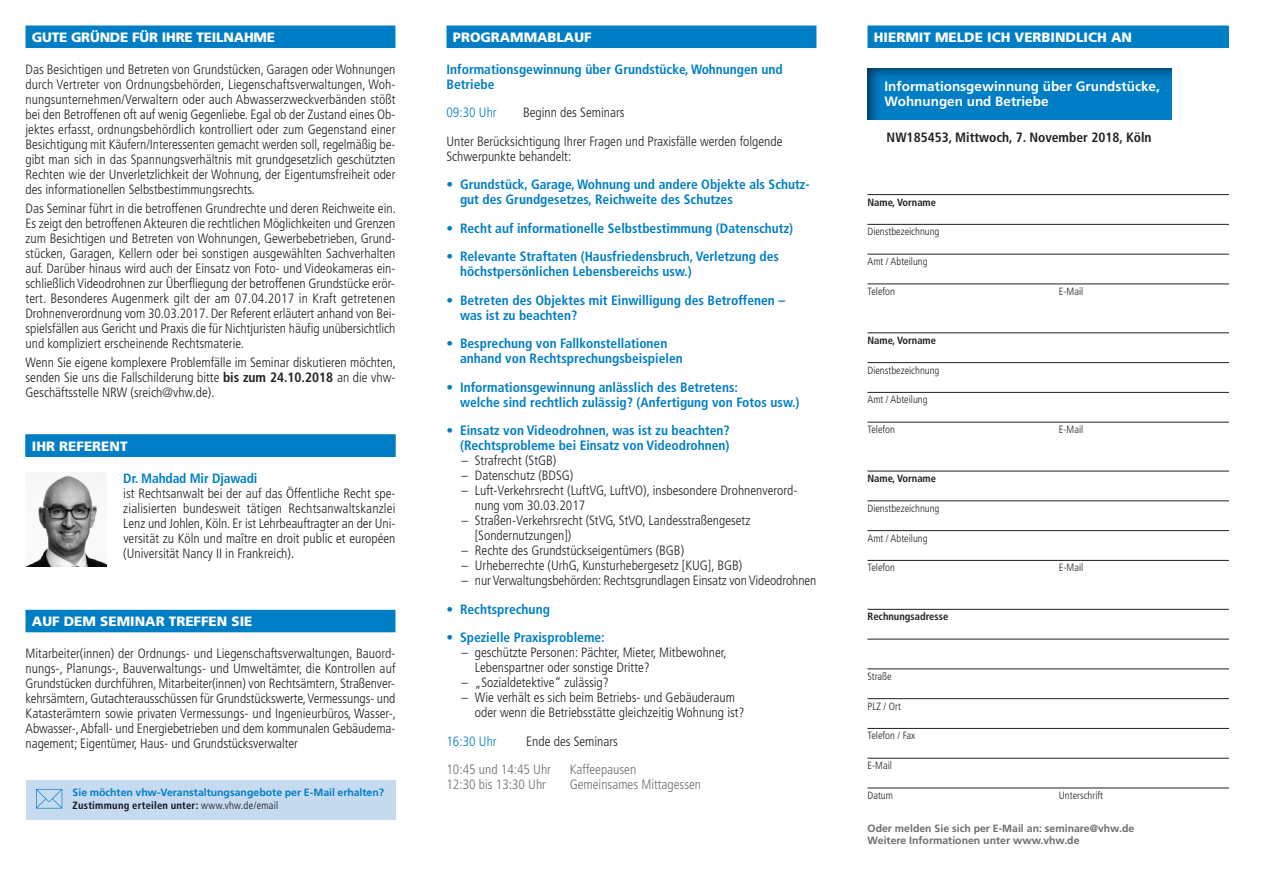
<style>
.page{position:relative;width:1263px;height:872px;background:#fff}
.page>*{position:absolute;margin:0;border:0;box-sizing:border-box;transform-origin:0 0}
.t1{font:300 condensed 13.5px/15px "Frutiger";color:#231f20;text-align:justify}
.t2{font:700 condensed 13.5px/15px "Frutiger";color:#007ec5}
.t3{font:900 13.5px "Frutiger";color:#fff}
.t4{font:300 condensed 13.5px "Frutiger";color:#6c6d70}
.t5{font:700 13.5px/15.1px "Frutiger";color:#fff}
.t6{font:700 condensed 13.5px "Frutiger";color:#231f20}
.t7{font:300 condensed 13.5px "Frutiger";color:#007ec5}
.t8{font:300 condensed 10.5px "Frutiger";color:#231f20}
.t9{font:700 10.5px/12px "Frutiger";color:#6c6d70}
.t10{font:700 10.5px "Frutiger";color:#007ec5}
.t11{font:700 condensed 10.5px "Frutiger";color:#231f20}
.t12{font:700 condensed 10.5px "Frutiger";letter-spacing:.025em;color:#11151e}
.s1{font-weight:700}
.s2{font-weight:300}
</style>
<div class="page">
<div style="left:867px;top:26px;width:362px;height:22px;background:#007ec5"></div>
<img style="left:867px;top:68px;width:304px;height:51px">
<hr style="left:867px;top:194px;width:362px;height:1px;background:#231f20">
<hr style="left:867px;top:224px;width:362px;height:1px;background:#231f20">
<hr style="left:867px;top:254px;width:362px;height:1px;background:#231f20">
<hr style="left:867px;top:283px;width:362px;height:1px;background:#231f20">
<hr style="left:867px;top:332px;width:362px;height:1px;background:#231f20">
<hr style="left:867px;top:362px;width:362px;height:1px;background:#231f20">
<hr style="left:867px;top:392px;width:362px;height:1px;background:#231f20">
<hr style="left:867px;top:422px;width:362px;height:1px;background:#231f20">
<hr style="left:867px;top:471px;width:362px;height:1px;background:#231f20">
<hr style="left:867px;top:500px;width:362px;height:1px;background:#231f20">
<hr style="left:867px;top:530px;width:362px;height:1px;background:#231f20">
<hr style="left:867px;top:560px;width:362px;height:1px;background:#231f20">
<hr style="left:867px;top:609px;width:362px;height:1px;background:#231f20">
<hr style="left:867px;top:638px;width:362px;height:1px;background:#231f20">
<hr style="left:867px;top:668px;width:362px;height:1px;background:#231f20">
<hr style="left:867px;top:698px;width:362px;height:1px;background:#231f20">
<hr style="left:867px;top:728px;width:362px;height:1px;background:#231f20">
<hr style="left:867px;top:758px;width:362px;height:1px;background:#231f20">
<hr style="left:867px;top:787px;width:362px;height:1px;background:#231f20">
<div style="left:26px;top:26px;width:369px;height:22px;background:#007ec5"></div>
<div style="left:26px;top:434px;width:369px;height:23px;background:#007ec5"></div>
<div style="left:26px;top:610px;width:369px;height:22px;background:#007ec5"></div>
<img style="left:27px;top:474px;width:79px;height:92px">
<div style="left:446px;top:26px;width:370px;height:22px;background:#007ec5"></div>
<div style="left:26px;top:780px;width:369px;height:40px;background:#c6daf0"></div>
<svg style="left:36px;top:789px;width:26px;height:19px"></svg>
<p class="t3" style="left:32px;top:32px;width:245px">GUTE GRÜNDE FÜR IHRE TEILNAHME</p>
<p class="t1" style="left:26px;top:63px;width:371px">Das Besichtigen und Betreten von Grundstücken, Garagen oder Wohnungen durch Vertreter von Ordnungsbehörden, Liegenschaftsverwaltungen, Woh&shy;nungsunternehmen/Verwaltern oder auch Abwasserzweckverbänden stößt bei den Betroffenen oft auf wenig Gegenliebe. Egal ob der Zustand eines Ob&shy;jektes erfasst, ordnungsbehördlich kontrolliert oder zum Gegenstand einer Besichtigung mit Käufern/Interessenten gemacht werden soll, regelmäßig be&shy;gibt man sich in das Spannungsverhältnis mit grundgesetzlich geschützten Rechten wie der Unverletzlichkeit der Wohnung, der Eigentumsfreiheit oder des informationellen Selbstbestimmungsrechts.</p>
<p class="t1" style="left:26px;top:202px;width:372px">Das Seminar führt in die betroffenen Grundrechte und deren Reichweite ein.<br>Es zeigt den betroffenen Akteuren die rechtlichen Möglichkeiten und Grenzen zum Besichtigen und Betreten von Wohnungen, Gewerbebetrieben, Grund&shy;stücken, Garagen, Kellern oder bei sonstigen ausgewählten Sachverhalten auf. Darüber hinaus wird auch der Einsatz von Foto- und Videokameras ein&shy;schließlich Videodrohnen zur Überfliegung der betroffenen Grundstücke erör&shy;tert. Besonderes Augenmerk gilt der am 07.04.2017 in Kraft getretenen Drohnenverordnung vom 30.03.2017. Der Referent erläutert anhand von Bei&shy;spielsfällen aus Gericht und Praxis die für Nichtjuristen häufig unübersichtlich und kompliziert erscheinende Rechtsmaterie.</p>
<p class="t1" style="left:26px;top:356px;width:372px">Wenn Sie eigene komplexere Problemfälle im Seminar diskutieren möchten, senden Sie uns die Fallschilderung bitte <span class="s1">bis zum 24.10.2018</span> an die vhw-Geschäftsstelle NRW (sreich@vhw.de).</p>
<p class="t3" style="left:32px;top:440px;width:97px">IHR REFERENT</p>
<p class="t2" style="left:123px;top:471px;width:136px">Dr. Mahdad Mir Djawadi</p>
<p class="t1" style="left:123px;top:486px;width:274px">ist Rechtsanwalt bei der auf das Öffentliche Recht spe&shy;zialisierten bundesweit tätigen Rechtsanwaltskanzlei Lenz und Johlen, Köln. Er ist Lehrbeauftragter an der Uni&shy;versität zu Köln und maître en droit public et européen (Universität Nancy II in Frankreich).</p>
<p class="t3" style="left:32px;top:616px;width:222px">AUF DEM SEMINAR TREFFEN SIE</p>
<p class="t1" style="left:26px;top:647px;width:372px">Mitarbeiter(innen) der Ordnungs- und Liegenschaftsverwaltungen, Bauord&shy;nungs-, Planungs-, Bauverwaltungs- und Umweltämter, die Kontrollen auf Grundstücken durchführen, Mitarbeiter(innen) von Rechtsämtern, Straßenver&shy;kehrsämtern, Gutachterausschüssen für Grundstückswerte,Vermessungs- und Katasterämtern sowie privaten Vermessungs- und Ingenieurbüros, Wasser-, Abwasser-,Abfall- und Energiebetrieben und dem kommunalen Gebäudema&shy;nagement; Eigentümer, Haus- und Grundstücksverwalter</p>
<p class="t10" style="left:73px;top:788px;width:313px">Sie möchten vhw-Veranstaltungsangebote per E-Mail erhalten?</p>
<p class="t12" style="left:73px;top:801px;width:207px">Zustimmung erteilen unter: <span class="s2">www.vhw.de/email</span></p>
<p class="t3" style="left:453px;top:32px;width:140px">PROGRAMMABLAUF</p>
<p class="t2" style="left:446px;top:63px;width:338px">Informationsgewinnung über Grundstücke, Wohnungen und<br>Betriebe</p>
<p class="t7" style="left:446px;top:107px;width:52px">09:30 Uhr</p>
<p class="t1" style="left:446px;top:99px;width:337px;line-height:28.5px;text-indent:77px">Beginn des Seminars<br>Unter Berücksichtigung Ihrer Fragen und Praxisfälle werden folgende</p>
<p class="t1" style="left:446px;top:150px;width:126px">Schwerpunkte behandelt:</p>
<p class="t2" style="left:460px;top:178px;width:351px;text-indent:-13px">• Grundstück, Garage, Wohnung und andere Objekte als Schutz&shy;gut des Grundgesetzes, Reichweite des Schutzes</p>
<p class="t2" style="left:446px;top:222px;width:348px">• Recht auf informationelle Selbstbestimmung (Datenschutz)</p>
<p class="t2" style="left:460px;top:250px;width:320px;text-indent:-14px">• Relevante Straftaten (Hausfriedensbruch, Verletzung des höchstpersönlichen Lebensbereichs usw.)</p>
<p class="t2" style="left:460px;top:294px;width:327px;text-indent:-14px">• Betreten des Objektes mit Einwilligung des Betroffenen – was ist zu beachten?</p>
<p class="t2" style="left:460px;top:337px;width:224px;text-indent:-14px">• Besprechung von Fallkonstellationen anhand von Rechtsprechungsbeispielen</p>
<p class="t2" style="left:460px;top:381px;width:341px;text-indent:-14px">• Informationsgewinnung anlässlich des Betretens:<br>welche sind rechtlich zulässig? (Anfertigung von Fotos usw.)</p>
<p class="t2" style="left:446px;top:424px;width:285px;text-align:right">• Einsatz von Videodrohnen, was ist zu beachten? (Rechtsprobleme bei Einsatz von Videodrohnen)</p>
<p class="t1" style="left:461px;top:454px;width:97px">– Strafrecht (StGB)</p>
<p class="t1" style="left:461px;top:469px;width:113px">– Datenschutz (BDSG)</p>
<p class="t1" style="left:475px;top:484px;width:324px;text-indent:-13px">– Luft-Verkehrsrecht (LuftVG, LuftVO), insbesondere Drohnenverord&shy;nung vom 30.03.2017</p>
<p class="t1" style="left:475px;top:514px;width:277px;text-indent:-13px">– Straßen-Verkehrsrecht (StVG, StVO, Landesstraßengesetz [Sondernutzungen])</p>
<p class="t1" style="left:461px;top:544px;width:224px">– Rechte des Grundstückseigentümers (BGB)</p>
<p class="t1" style="left:461px;top:559px;width:282px">– Urheberrechte (UrhG, Kunsturhebergesetz [KUG], BGB)</p>
<p class="t1" style="left:461px;top:574px;width:357px">– nur Verwaltungsbehörden: Rechtsgrundlagen Einsatz von Videodrohnen</p>
<p class="t2" style="left:446px;top:603px;width:105px">• Rechtsprechung</p>
<p class="t2" style="left:446px;top:631px;width:160px">• Spezielle Praxisprobleme:</p>
<p class="t1" style="left:475px;top:646px;width:253px;text-indent:-13px">– geschützte Personen: Pächter, Mieter, Mitbewohner,<br>Lebenspartner oder sonstige Dritte?</p>
<p class="t1" style="left:461px;top:676px;width:149px">– „Sozialdetektive“ zulässig?</p>
<p class="t1" style="left:475px;top:691px;width:271px;text-indent:-13px">– Wie verhält es sich beim Betriebs- und Gebäuderaum oder wenn die Betriebsstätte gleichzeitig Wohnung ist?</p>
<p class="t7" style="left:446px;top:736px;width:52px">16:30 Uhr</p>
<p class="t1" style="left:526px;top:735px;width:93px">Ende des Seminars</p>
<p class="t4" style="left:446px;top:764px;width:106px">10:45 und 14:45 Uhr</p>
<p class="t4" style="left:570px;top:764px;width:68px">Kaffeepausen</p>
<p class="t4" style="left:446px;top:779px;width:101px">12:30 bis 13:30 Uhr</p>
<p class="t4" style="left:570px;top:779px;width:133px">Gemeinsames Mittagessen</p>
<p class="t3" style="left:874px;top:32px;width:260px">HIERMIT MELDE ICH VERBINDLICH AN</p>
<p class="t5" style="left:884px;top:80px;width:277px">Informationsgewinnung über Grundstücke,<br>Wohnungen und Betriebe</p>
<p class="t6" style="left:887px;top:132px;width:266px">NW185453, Mittwoch, 7. November 2018, Köln</p>
<p class="t11" style="left:867px;top:198px;width:70px">Name, Vorname</p>
<p class="t8" style="left:867px;top:227px;width:73px">Dienstbezeichnung</p>
<p class="t8" style="left:867px;top:257px;width:62px">Amt / Abteilung</p>
<p class="t8" style="left:867px;top:287px;width:29px">Telefon</p>
<p class="t8" style="left:1059px;top:287px;width:26px">E-Mail</p>
<p class="t11" style="left:867px;top:336px;width:70px">Name, Vorname</p>
<p class="t8" style="left:867px;top:366px;width:73px">Dienstbezeichnung</p>
<p class="t8" style="left:867px;top:395px;width:62px">Amt / Abteilung</p>
<p class="t8" style="left:867px;top:425px;width:29px">Telefon</p>
<p class="t8" style="left:1059px;top:425px;width:26px">E-Mail</p>
<p class="t11" style="left:867px;top:474px;width:70px">Name, Vorname</p>
<p class="t8" style="left:867px;top:504px;width:73px">Dienstbezeichnung</p>
<p class="t8" style="left:867px;top:534px;width:62px">Amt / Abteilung</p>
<p class="t8" style="left:867px;top:563px;width:29px">Telefon</p>
<p class="t8" style="left:1059px;top:563px;width:26px">E-Mail</p>
<p class="t11" style="left:867px;top:612px;width:82px">Rechnungsadresse</p>
<p class="t8" style="left:867px;top:672px;width:26px">Straße</p>
<p class="t8" style="left:867px;top:702px;width:35px">PLZ / Ort</p>
<p class="t8" style="left:867px;top:731px;width:49px">Telefon / Fax</p>
<p class="t8" style="left:867px;top:761px;width:26px">E-Mail</p>
<p class="t8" style="left:867px;top:791px;width:27px">Datum</p>
<p class="t8" style="left:1059px;top:791px;width:46px">Unterschrift</p>
<p class="t9" style="left:867px;top:823px;width:268px">Oder melden Sie sich per E-Mail an: seminare@vhw.de<br>Weitere Informationen unter www.vhw.de</p>
</div>
